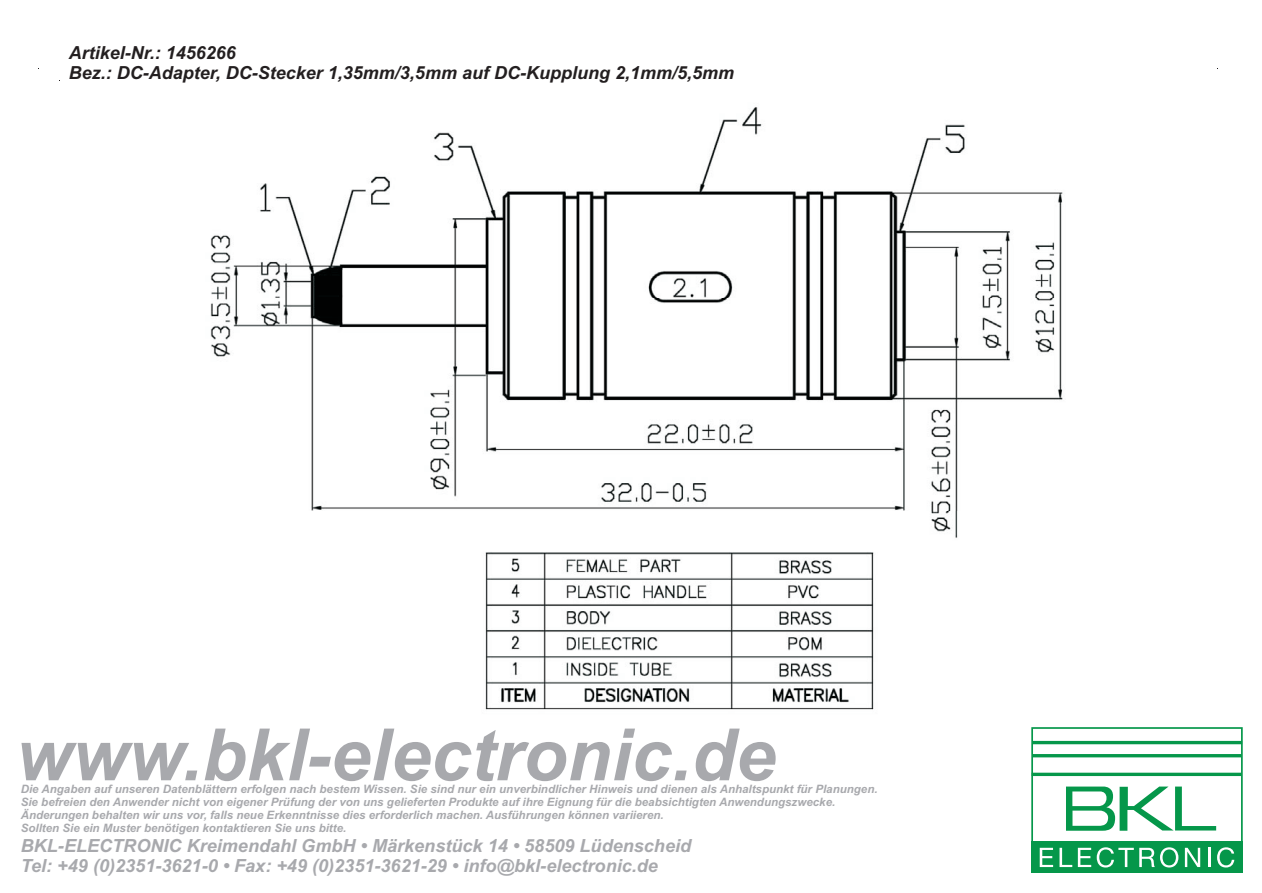
<style>
.page{position:relative;width:1262px;height:893px;background:#fff}
.page>*{position:absolute;margin:0;border:0;box-sizing:border-box;transform-origin:0 0}
.t1{font:italic 700 72.15px "Arial";color:#a8a9ad}
.t2{font:italic 700 18.15px/20.2px "Arial";color:#a8a9ad}
.t3{font:italic 700 18px/20.1px "Arial";color:#231f20}
.t4{font:italic 700 11.55px/12.9px "Arial";color:#a8a9ad}
</style>
<div class="page">
<div style="left:1031px;top:840px;width:211px;height:32px;background:#05974a"></div>
<svg style="left:1039px;top:847px;width:14px;height:20px"></svg>
<svg style="left:1059px;top:847px;width:74px;height:20px"></svg>
<svg style="left:1139px;top:847px;width:15px;height:20px"></svg>
<svg style="left:1160px;top:847px;width:18px;height:20px"></svg>
<svg style="left:1184px;top:847px;width:16px;height:20px"></svg>
<hr style="left:1207px;top:847px;width:3px;height:20px;background:#fff">
<svg style="left:1217px;top:847px;width:17px;height:20px"></svg>
<svg style="left:1066px;top:786px;width:150px;height:44px"></svg>
<svg style="left:1034px;top:740px;width:205px;height:4px"></svg>
<hr style="left:1032px;top:754px;width:209px;height:3px;background:#05974a">
<svg style="left:1034px;top:772px;width:205px;height:4px"></svg>
<div style="left:1031px;top:727px;width:211px;height:143px;border:2px solid #05974a"></div>
<img style="left:210px;top:107px;width:853px;height:603px">
<h3 class="t3" style="left:69px;top:44px;width:667px">Artikel-Nr.: 1456266<br>Bez.: DC-Adapter, DC-Stecker 1,35mm/3,5mm auf DC-Kupplung 2,1mm/5,5mm</h3>
<h1 class="t1" style="left:16px;top:727px;width:761px">www.bkl-electronic.de</h1>
<p class="t4" style="left:21px;top:784px;width:858px">Die Angaben auf unseren Datenblättern erfolgen nach bestem Wissen. Sie sind nur ein unverbindlicher Hinweis und dienen als Anhaltspunkt für Planungen.<br>Sie befreien den Anwender nicht von eigener Prüfung der von uns gelieferten Produkte auf ihre Eignung für die beabsichtigten Anwendungszwecke.<br>Änderungen behalten wir uns vor, falls neue Erkenntnisse dies erforderlich machen. Ausführungen können variieren.<br>Sollten Sie ein Muster benötigen kontaktieren Sie uns bitte.</p>
<h2 class="t2" style="left:21px;top:836px;width:672px">BKL-ELECTRONIC Kreimendahl GmbH • Märkenstück 14 • 58509 Lüdenscheid<br>Tel: +49 (0)2351-3621-0 • Fax: +49 (0)2351-3621-29 • info@bkl-electronic.de</h2>
</div>
